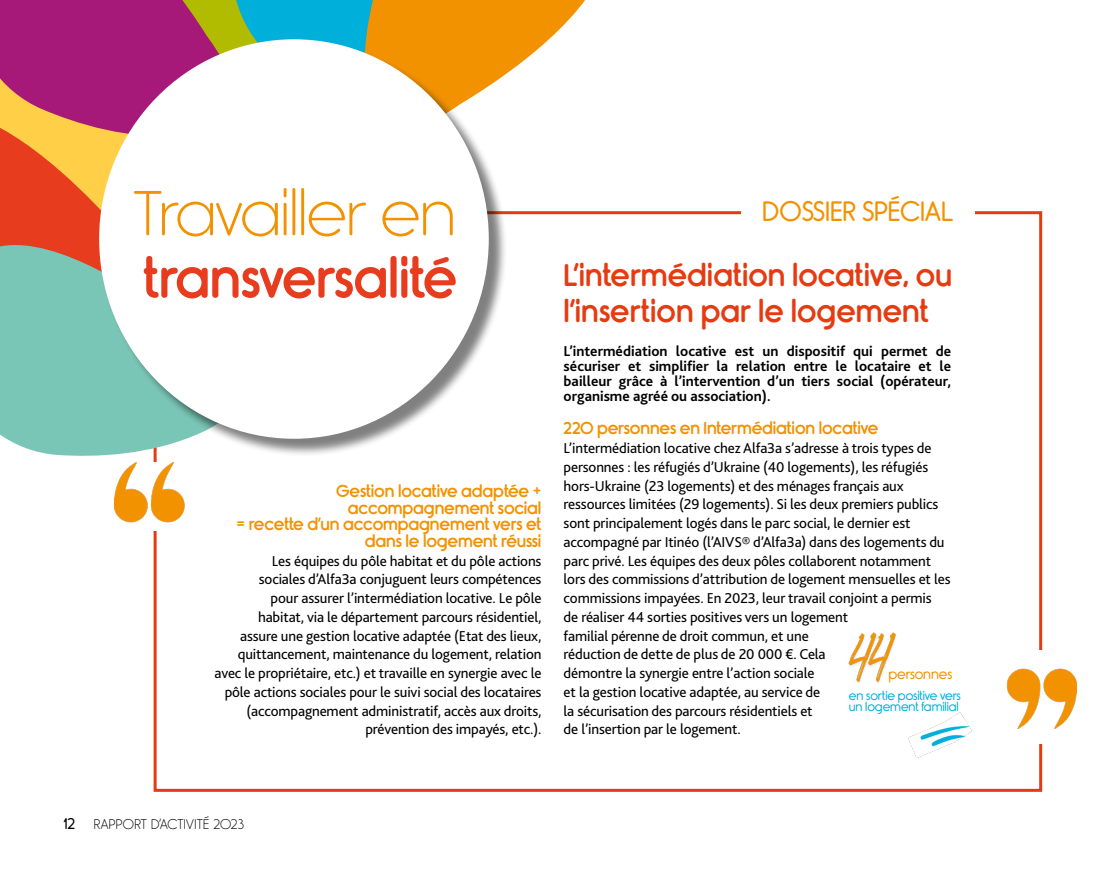
<style>
.page{position:relative;width:1106px;height:893px;background:#fff}
.page>*{position:absolute;margin:0;border:0;box-sizing:border-box;transform-origin:0 0}
.t1{font:30px/36px "Rimouski Sb";color:#e63b11}
.t2{font:27px "Rimouski Rg";color:#f39200}
.t3{font:16.5px/16.5px "Rimouski Sb";letter-spacing:-.01em;color:#f39200;text-align:right}
.t4{font:15px/18.8px "Bliss";letter-spacing:-.01em;color:#000;text-align:right}
.t5{font:700 15px/15px "Bliss";color:#000;text-align:justify}
.t6{font:13.5px "Rimouski Lt";letter-spacing:.03em;color:#000}
.t7{font:13.5px "Rimouski Rg";letter-spacing:-.01em;color:#f39200}
.t8{font:12px/11.6px "Rimouski Rg";letter-spacing:-.01em;color:#00b0db}
.s1{font-family:"Rimouski Rg";font-size:15px}
</style>
<div class="page">
<svg style="left:0;top:174px;width:102px;height:65px;background:#e94b22"></svg>
<svg style="left:0;top:0;width:362px;height:174px;background:#9e5f73"></svg>
<svg style="left:362px;top:0;width:223px;height:73px;fill:#f39200"></svg>
<svg style="left:0;top:239px;width:102px;height:217px;background:#84bead"></svg>
<div style="left:102px;top:42px;width:405px;height:415px;background:#000;opacity:.5"></div>
<div style="left:99px;top:39px;width:390px;height:400px;background:#fff;border-radius:50%"></div>
<svg style="left:144px;top:256px;width:312px;height:42px"></svg>
<svg style="left:134px;top:188px;width:319px;height:48px"></svg>
<img style="left:115px;top:462px;width:70px;height:61px">
<img style="left:1008px;top:668px;width:68px;height:60px">
<img style="left:848px;top:632px;width:48px;height:50px">
<img style="left:909px;top:712px;width:63px;height:46px">
<p class="t3" style="left:237px;top:483px;width:306px">Gestion locative adaptée + accompagnement social<br>= recette d’un accompagnement vers et dans le logement réussi</p>
<p class="t4" style="left:214px;top:551px;width:328px">Les équipes du pôle habitat et du pôle actions<br>sociales d’Alfa3a conjuguent leurs compétences<br>pour assurer l’intermédiation locative. Le pôle<br>habitat, via le département parcours résidentiel,<br>assure une gestion locative adaptée (Etat des lieux, quittancement, maintenance du logement, relation avec le propriétaire, etc.) et travaille en synergie avec le pôle actions sociales pour le suivi social des locataires (accompagnement administratif, accès aux droits, prévention des impayés, etc.).</p>
<h2 class="t2" style="left:762px;top:196px;width:192px">DOSSIER SPÉCIAL</h2>
<h1 class="t1" style="left:563px;top:258px;width:390px">L’intermédiation locative, ou l’insertion par le logement</h1>
<p class="t5" style="left:563px;top:344px;width:389px">L’intermédiation locative est un dispositif qui permet de sécuriser et simplifier la relation entre le locataire et le bailleur grâce à l’intervention d’un tiers social (opérateur, organisme agréé ou association).</p>
<p class="t3" style="left:563px;top:420px;width:316px">220 personnes en Intermédiation locative</p>
<p class="t4" style="left:563px;top:439px;width:388px;text-align:left">L’intermédiation locative chez Alfa3a s’adresse à trois types de personnes : les réfugiés d’Ukraine (40 logements), les réfugiés hors-Ukraine (23 logements) et des ménages français aux ressources limitées (29 logements). Si les deux premiers publics sont principalement logés dans le parc social, le dernier est accompagné par Itinéo (l’AIVS® d’Alfa3a) dans des logements du parc privé. Les équipes des deux pôles collaborent notamment lors des commissions d’attribution de logement mensuelles et les commissions impayées. En 2023, leur travail conjoint a permis<br>de réaliser 44 sorties positives vers un logement<br>familial pérenne de droit commun, et une<br>réduction de dette de plus de 20 000 €. Cela<br>démontre la synergie entre l’action sociale<br>et la gestion locative adaptée, au service de<br>la sécurisation des parcours résidentiels et<br>de l’insertion par le logement.</p>
<p class="t7" style="left:888px;top:666px;width:65px">personnes</p>
<p class="t8" style="left:849px;top:690px;width:113px">en sortie positive vers un logement familial</p>
<p class="t6" style="left:64px;top:816px;width:182px"><span class="s1">12</span> RAPPORT D’ACTIVITÉ 2023</p>
</div>
